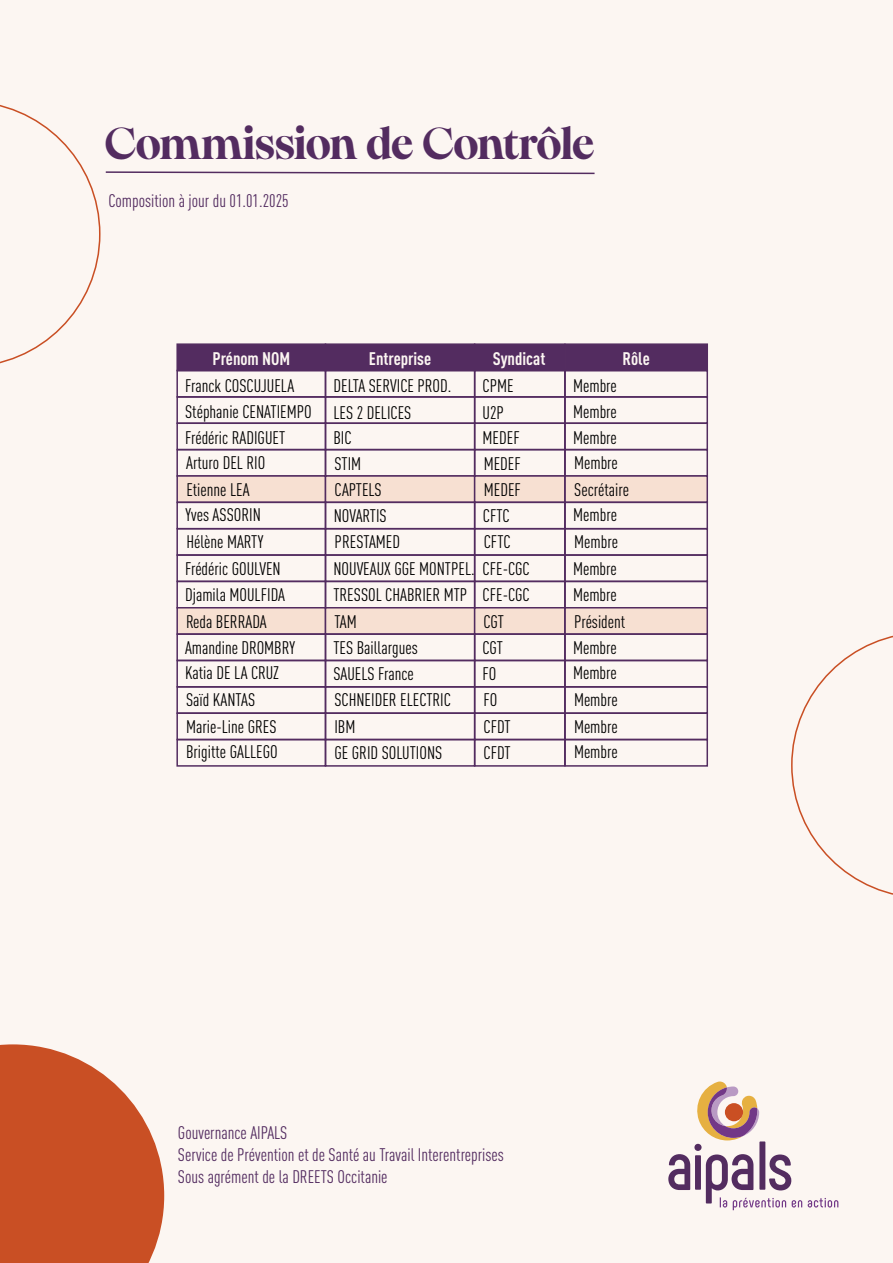
<style>
.page{position:relative;width:893px;height:1263px;background:#fcf6f2}
.page>*{position:absolute;margin:0;border:0;box-sizing:border-box;transform-origin:0 0}
.t1{font:700 44.4px "PP Pangaia";letter-spacing:-.035em;color:#532c60}
.t2{font:condensed 18px "DIN Pro";color:#000}
.t3{font:condensed 18px/21.6px "DIN Pro";color:#532c60}
.t4{font:700 condensed 18px "DIN Pro";color:#fcf6f2}
</style>
<div class="page">
<svg style="left:808px;top:1198px;width:30px;height:9px"></svg>
<svg style="left:668px;top:1081px;width:134px;height:129px"></svg>
<svg style="left:791px;top:635px;width:102px;height:260px"></svg>
<svg style="left:0;top:1044px;width:164px;height:219px;background:#d06640"></svg>
<svg style="left:0;top:105px;width:595px;height:259px"></svg>
<div style="left:176px;top:343px;width:150px;height:28px;background:#532c60;border:2px solid #532c60"></div>
<div style="left:325px;top:343px;width:150px;height:28px;background:#532c60;border:2px solid #532c60"></div>
<div style="left:474px;top:343px;width:91px;height:28px;background:#532c60;border:2px solid #532c60"></div>
<div style="left:564px;top:343px;width:144px;height:28px;background:#532c60;border:2px solid #532c60"></div>
<div style="left:176px;top:370px;width:150px;height:28px;border:2px solid #532c60"></div>
<div style="left:325px;top:370px;width:150px;height:28px;border:2px solid #532c60"></div>
<div style="left:474px;top:370px;width:91px;height:28px;border:2px solid #532c60"></div>
<div style="left:564px;top:370px;width:144px;height:28px;border:2px solid #532c60"></div>
<div style="left:176px;top:396px;width:150px;height:28px;border:2px solid #532c60"></div>
<div style="left:325px;top:396px;width:150px;height:28px;border:2px solid #532c60"></div>
<div style="left:474px;top:396px;width:91px;height:28px;border:2px solid #532c60"></div>
<div style="left:564px;top:396px;width:144px;height:28px;border:2px solid #532c60"></div>
<div style="left:176px;top:422px;width:150px;height:28px;border:2px solid #532c60"></div>
<div style="left:325px;top:422px;width:150px;height:28px;border:2px solid #532c60"></div>
<div style="left:474px;top:422px;width:91px;height:28px;border:2px solid #532c60"></div>
<div style="left:564px;top:422px;width:144px;height:28px;border:2px solid #532c60"></div>
<div style="left:176px;top:449px;width:150px;height:28px;border:2px solid #532c60"></div>
<div style="left:325px;top:449px;width:150px;height:28px;border:2px solid #532c60"></div>
<div style="left:474px;top:449px;width:91px;height:28px;border:2px solid #532c60"></div>
<div style="left:564px;top:449px;width:144px;height:28px;border:2px solid #532c60"></div>
<div style="left:176px;top:475px;width:150px;height:28px;background:#f7e0d2;border:2px solid #532c60"></div>
<div style="left:325px;top:475px;width:150px;height:28px;background:#f7e0d2;border:2px solid #532c60"></div>
<div style="left:474px;top:475px;width:91px;height:28px;background:#f7e0d2;border:2px solid #532c60"></div>
<div style="left:564px;top:475px;width:144px;height:28px;background:#f7e0d2;border:2px solid #532c60"></div>
<div style="left:176px;top:502px;width:150px;height:27px;border:2px solid #532c60"></div>
<div style="left:325px;top:502px;width:150px;height:27px;border:2px solid #532c60"></div>
<div style="left:474px;top:502px;width:91px;height:27px;border:2px solid #532c60"></div>
<div style="left:564px;top:502px;width:144px;height:27px;border:2px solid #532c60"></div>
<div style="left:176px;top:528px;width:150px;height:28px;border:2px solid #532c60"></div>
<div style="left:325px;top:528px;width:150px;height:28px;border:2px solid #532c60"></div>
<div style="left:474px;top:528px;width:91px;height:28px;border:2px solid #532c60"></div>
<div style="left:564px;top:528px;width:144px;height:28px;border:2px solid #532c60"></div>
<div style="left:176px;top:554px;width:150px;height:28px;border:2px solid #532c60"></div>
<div style="left:325px;top:554px;width:150px;height:28px;border:2px solid #532c60"></div>
<div style="left:474px;top:554px;width:91px;height:28px;border:2px solid #532c60"></div>
<div style="left:564px;top:554px;width:144px;height:28px;border:2px solid #532c60"></div>
<div style="left:176px;top:581px;width:150px;height:27px;border:2px solid #532c60"></div>
<div style="left:325px;top:581px;width:150px;height:27px;border:2px solid #532c60"></div>
<div style="left:474px;top:581px;width:91px;height:27px;border:2px solid #532c60"></div>
<div style="left:564px;top:581px;width:144px;height:27px;border:2px solid #532c60"></div>
<div style="left:176px;top:607px;width:150px;height:28px;background:#f7e0d2;border:2px solid #532c60"></div>
<div style="left:325px;top:607px;width:150px;height:28px;background:#f7e0d2;border:2px solid #532c60"></div>
<div style="left:474px;top:607px;width:91px;height:28px;background:#f7e0d2;border:2px solid #532c60"></div>
<div style="left:564px;top:607px;width:144px;height:28px;background:#f7e0d2;border:2px solid #532c60"></div>
<div style="left:176px;top:633px;width:150px;height:28px;border:2px solid #532c60"></div>
<div style="left:325px;top:633px;width:150px;height:28px;border:2px solid #532c60"></div>
<div style="left:474px;top:633px;width:91px;height:28px;border:2px solid #532c60"></div>
<div style="left:564px;top:633px;width:144px;height:28px;border:2px solid #532c60"></div>
<div style="left:176px;top:660px;width:150px;height:27px;border:2px solid #532c60"></div>
<div style="left:325px;top:660px;width:150px;height:27px;border:2px solid #532c60"></div>
<div style="left:474px;top:660px;width:91px;height:27px;border:2px solid #532c60"></div>
<div style="left:564px;top:660px;width:144px;height:27px;border:2px solid #532c60"></div>
<div style="left:176px;top:686px;width:150px;height:28px;border:2px solid #532c60"></div>
<div style="left:325px;top:686px;width:150px;height:28px;border:2px solid #532c60"></div>
<div style="left:474px;top:686px;width:91px;height:28px;border:2px solid #532c60"></div>
<div style="left:564px;top:686px;width:144px;height:28px;border:2px solid #532c60"></div>
<div style="left:176px;top:712px;width:150px;height:28px;border:2px solid #532c60"></div>
<div style="left:325px;top:712px;width:150px;height:28px;border:2px solid #532c60"></div>
<div style="left:474px;top:712px;width:91px;height:28px;border:2px solid #532c60"></div>
<div style="left:564px;top:712px;width:144px;height:28px;border:2px solid #532c60"></div>
<div style="left:176px;top:739px;width:150px;height:28px;border:2px solid #532c60"></div>
<div style="left:325px;top:739px;width:150px;height:28px;border:2px solid #532c60"></div>
<div style="left:474px;top:739px;width:91px;height:28px;border:2px solid #532c60"></div>
<div style="left:564px;top:739px;width:144px;height:28px;border:2px solid #532c60"></div>
<h1 class="t1" style="left:104px;top:116px;width:492px">Commission de Contrôle</h1>
<p class="t3" style="left:108px;top:188px;width:182px">Composition à jour du 01.01.2025</p>
<p class="t4" style="left:212px;top:345px;width:79px">Prénom NOM</p>
<p class="t4" style="left:369px;top:345px;width:64px">Entreprise</p>
<p class="t4" style="left:493px;top:345px;width:54px">Syndicat</p>
<p class="t4" style="left:623px;top:345px;width:29px">Rôle</p>
<p class="t2" style="left:185px;top:372px;width:111px">Franck COSCUJUELA</p>
<p class="t2" style="left:333px;top:372px;width:119px">DELTA SERVICE PROD.</p>
<p class="t2" style="left:483px;top:372px;width:33px">CPME</p>
<p class="t2" style="left:573px;top:372px;width:45px">Membre</p>
<p class="t2" style="left:185px;top:399px;width:228px">Stéphanie CENATIEMPO LES 2 DELICES</p>
<p class="t2" style="left:483px;top:399px;width:23px">U2P</p>
<p class="t2" style="left:573px;top:399px;width:45px">Membre</p>
<p class="t2" style="left:185px;top:425px;width:102px">Frédéric RADIGUET</p>
<p class="t2" style="left:333px;top:425px;width:20px">BIC</p>
<p class="t2" style="left:483px;top:425px;width:39px">MEDEF</p>
<p class="t2" style="left:573px;top:425px;width:45px">Membre</p>
<p class="t2" style="left:186px;top:450px;width:81px">Arturo DEL RIO</p>
<p class="t2" style="left:334px;top:450px;width:28px">STIM</p>
<p class="t2" style="left:484px;top:450px;width:39px">MEDEF</p>
<p class="t2" style="left:574px;top:450px;width:45px">Membre</p>
<p class="t2" style="left:186px;top:477px;width:65px">Etienne LEA</p>
<p class="t2" style="left:335px;top:477px;width:49px">CAPTELS</p>
<p class="t2" style="left:484px;top:477px;width:39px">MEDEF</p>
<p class="t2" style="left:574px;top:477px;width:56px">Secrétaire</p>
<p class="t2" style="left:185px;top:502px;width:77px">Yves ASSORIN</p>
<p class="t2" style="left:334px;top:502px;width:55px">NOVARTIS</p>
<p class="t2" style="left:483px;top:502px;width:28px">CFTC</p>
<p class="t2" style="left:573px;top:502px;width:45px">Membre</p>
<p class="t2" style="left:186px;top:529px;width:79px">Hélène MARTY</p>
<p class="t2" style="left:335px;top:529px;width:67px">PRESTAMED</p>
<p class="t2" style="left:484px;top:529px;width:28px">CFTC</p>
<p class="t2" style="left:574px;top:529px;width:45px">Membre</p>
<p class="t2" style="left:185px;top:556px;width:97px">Frédéric GOULVEN</p>
<p class="t2" style="left:333px;top:556px;width:198px">NOUVEAUX GGE MONTPEL. CFE-CGC</p>
<p class="t2" style="left:573px;top:556px;width:45px">Membre</p>
<p class="t2" style="left:185px;top:581px;width:101px">Djamila MOULFIDA</p>
<p class="t2" style="left:333px;top:582px;width:198px">TRESSOL CHABRIER MTP CFE-CGC</p>
<p class="t2" style="left:573px;top:581px;width:45px">Membre</p>
<p class="t2" style="left:186px;top:608px;width:82px">Reda BERRADA</p>
<p class="t2" style="left:334px;top:608px;width:24px">TAM</p>
<p class="t2" style="left:483px;top:609px;width:22px">CGT</p>
<p class="t2" style="left:574px;top:608px;width:53px">Président</p>
<p class="t2" style="left:185px;top:634px;width:112px">Amandine DROMBRY</p>
<p class="t2" style="left:333px;top:634px;width:86px">TES Baillargues</p>
<p class="t2" style="left:483px;top:634px;width:22px">CGT</p>
<p class="t2" style="left:573px;top:634px;width:45px">Membre</p>
<p class="t2" style="left:185px;top:660px;width:95px">Katia DE LA CRUZ</p>
<p class="t2" style="left:333px;top:660px;width:82px">SAUELS France</p>
<p class="t2" style="left:483px;top:660px;width:15px">FO</p>
<p class="t2" style="left:573px;top:660px;width:45px">Membre</p>
<p class="t2" style="left:186px;top:687px;width:71px">Saïd KANTAS</p>
<p class="t2" style="left:334px;top:687px;width:118px">SCHNEIDER ELECTRIC</p>
<p class="t2" style="left:483px;top:687px;width:15px">FO</p>
<p class="t2" style="left:574px;top:687px;width:45px">Membre</p>
<p class="t2" style="left:186px;top:713px;width:92px">Marie-Line GRES</p>
<p class="t2" style="left:334px;top:713px;width:23px">IBM</p>
<p class="t2" style="left:483px;top:713px;width:29px">CFDT</p>
<p class="t2" style="left:574px;top:713px;width:45px">Membre</p>
<p class="t2" style="left:186px;top:739px;width:93px">Brigitte GALLEGO</p>
<p class="t2" style="left:334px;top:739px;width:109px">GE GRID SOLUTIONS</p>
<p class="t2" style="left:483px;top:739px;width:29px">CFDT</p>
<p class="t2" style="left:574px;top:739px;width:45px">Membre</p>
<p class="t3" style="left:178px;top:1121px;width:327px">Gouvernance AIPALS<br>Service de Prévention et de Santé au Travail Interentreprises<br>Sous agrément de la DREETS Occitanie</p>
</div>
